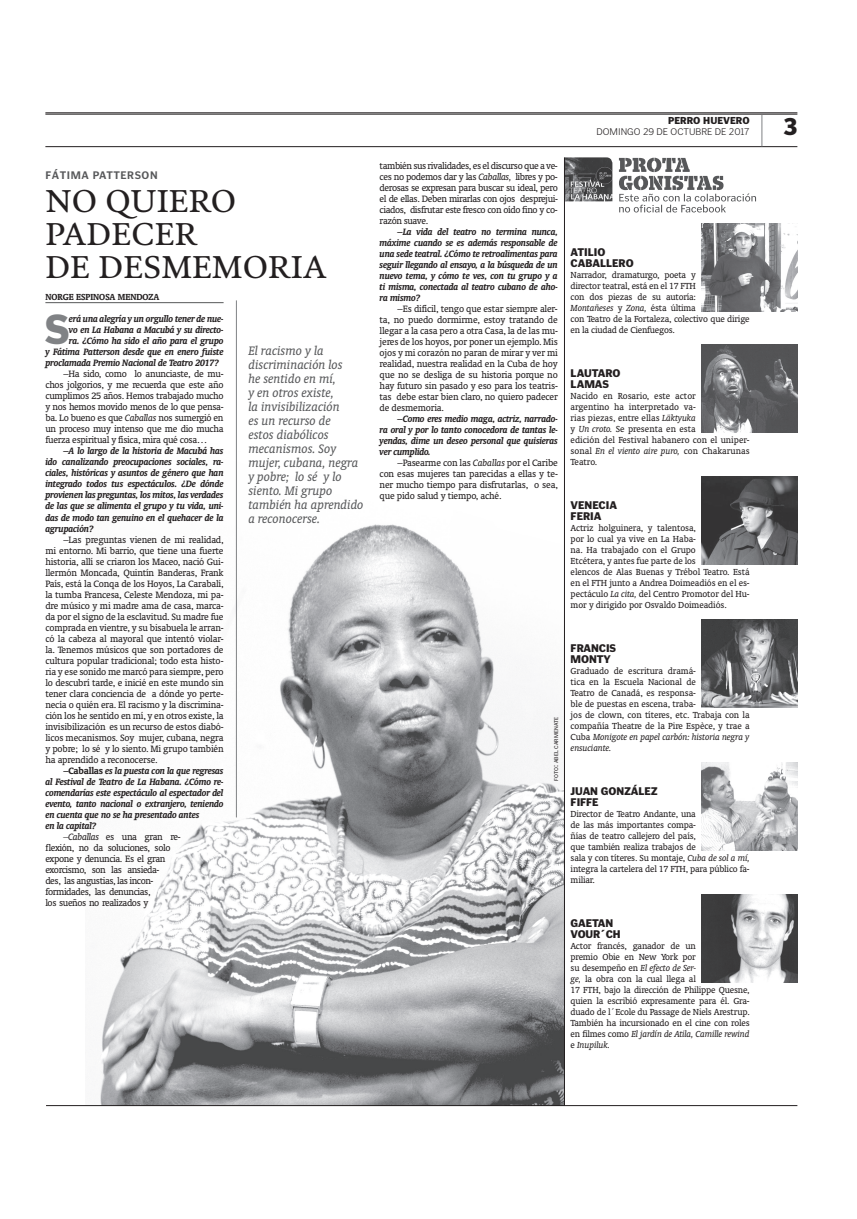
<style>
.page{position:relative;width:857px;height:1219px;background:#fff}
.page>*{position:absolute;margin:0;border:0;box-sizing:border-box;transform-origin:0 0}
.t1{font:900 41.7px "Poynter Gothic Text";color:#808285}
.t2{font:32px/33px "Poynter Text Roman Two";color:#231f20}
.t3{font:900 24px "Poynter Gothic Text";color:#231f20}
.t4{font:italic 14px/14px "Oranda BT";letter-spacing:-.01em;color:#57585a}
.t5{font:900 11px/11px "Poynter Gothic Text";letter-spacing:-.01em;color:#231f20}
.t6{font:700 11px "Poynter Gothic Text";letter-spacing:.05em;color:#57585a}
.t7{font:10.5px/11px "Oranda BT";letter-spacing:-.04em;color:#231f20;text-align:justify}
.t8{font:italic 700 10.5px/11px "Oranda BT";letter-spacing:-.02em;color:#231f20;text-align:justify}
.t9{font:10px/11px "Oranda BT";letter-spacing:-.02em;color:#231f20}
.t10{font:10px/11px "Oranda BT";color:#231f20}
.t11{font:300 10px "Poynter Gothic Text";color:#231f20}
.t12{font:700 10px "Oranda BT";color:#231f20}
.t13{font:900 10px "Poynter Gothic Text";color:#231f20}
.t14{font:5.6px "Poynter Gothic Text";color:#231f20}
.s1{font-style:italic}
.s2{font-style:normal}
.s3{font-size:8px}
</style>
<div class="page">
<hr style="left:45px;top:146px;width:752px;height:1px;background:#231f20">
<hr style="left:45px;top:113px;width:752px;height:1px;background:#231f20">
<hr style="left:45px;top:114px;width:752px;height:1px;background:#231f20">
<hr style="left:761px;top:115px;width:1px;height:31px;background:#808285">
<img style="left:100px;top:443px;width:464px;height:662px">
<hr style="left:45px;top:302px;width:178px;height:1px;background:#57585a">
<svg style="left:618px;top:158px;width:137px;height:54px"></svg>
<img style="left:565px;top:157px;width:47px;height:44px">
<img style="left:701px;top:223px;width:96px;height:88px">
<img style="left:701px;top:344px;width:96px;height:88px">
<img style="left:701px;top:476px;width:96px;height:88px">
<img style="left:701px;top:619px;width:96px;height:88px">
<img style="left:701px;top:762px;width:96px;height:88px">
<img style="left:701px;top:894px;width:96px;height:88px">
<hr style="left:564px;top:157px;width:1px;height:949px;background:#231f20">
<hr style="left:46px;top:1105px;width:751px;height:1px;background:#231f20">
<hr style="left:236px;top:300px;width:1px;height:517px;background:#808285">
<p class="t6" style="left:45px;top:169px;width:114px">FÁTIMA PATTERSON</p>
<h2 class="t2" style="left:45px;top:184px;width:283px">NO QUIERO<br>PADECER<br>DE DESMEMORIA</h2>
<p class="t12" style="left:45px;top:291px;width:115px">NORGE ESPINOSA MENDOZA</p>
<h1 class="t1" style="left:45px;top:306px;width:26px">S</h1>
<p class="t8" style="left:69px;top:313px;width:156px">erá una alegría y un orgullo tener de nue-</p>
<p class="t8" style="left:69px;top:324px;width:156px">vo en La Habana a Macubá y su directo-</p>
<p class="t8" style="left:69px;top:335px;width:156px">ra. ¿Cómo ha sido el año para el grupo</p>
<p class="t8" style="left:45px;top:346px;width:179px">y Fátima Patterson desde que en enero fuiste</p>
<p class="t8" style="left:45px;top:357px;width:175px">proclamada Premio Nacional de Teatro 2017?</p>
<p class="t7" style="left:45px;top:369px;width:180px;text-indent:18px">–Ha sido, como lo anunciaste, de mu&shy;chos jolgorios, y me recuerda que este año cumplimos 25 años. Hemos trabajado mucho y nos hemos movido menos de lo que pensa&shy;ba. Lo bueno es que <span class="s1">Caballas</span> nos sumergió en un proceso muy intenso que me dio mucha fuerza espiritual y física, mira qué cosa…</p>
<p class="t8" style="left:45px;top:445px;width:180px;text-indent:18px">–A lo largo de la historia de Macubá has ido canalizando preocupaciones sociales, ra&shy;ciales, históricas y asuntos de género que han integrado todos tus espectáculos. ¿De dónde provienen las preguntas, los mitos, las verdades de las que se alimenta el grupo y tu vida, uni&shy;das de modo tan genuino en el quehacer de la agrupación?</p>
<p class="t7" style="left:45px;top:534px;width:180px;text-indent:18px">–Las preguntas vienen de mi realidad, mi entorno. Mi barrio, que tiene una fuerte historia, allí se criaron los Maceo, nació Gui&shy;llermón Moncada, Quintín Banderas, Frank País, está la Conqa de los Hoyos, La Carabalí, la tumba Francesa, Celeste Mendoza, mi pa&shy;dre músico y mi madre ama de casa, marca&shy;da por el signo de la esclavitud. Su madre fue comprada en vientre, y su bisabuela le arran&shy;có la cabeza al mayoral que intentó violar&shy;la. Tenemos músicos que son portadores de cultura popular tradicional; todo esta histo&shy;ria y ese sonido me marcó para siempre, pero lo descubrí tarde, e inicié en este mundo sin tener clara conciencia de a dónde yo perte&shy;necía o quién era. El racismo y la discrimina&shy;ción los he sentido en mí, y en otros existe, la invisibilización es un recurso de estos diabó&shy;licos mecanismos. Soy mujer, cubana, negra y pobre; lo sé y lo siento. Mi grupo también ha aprendido a reconocerse.</p>
<p class="t8" style="left:63px;top:765px;width:161px"><span class="s2">–Caballas</span> es la puesta con la que regresas</p>
<p class="t8" style="left:45px;top:776px;width:179px">al Festival de Teatro de La Habana. ¿Cómo re-</p>
<p class="t8" style="left:45px;top:787px;width:179px">comendarías este espectáculo al espectador del</p>
<p class="t8" style="left:45px;top:798px;width:180px">evento, tanto nacional o extranjero, teniendo</p>
<p class="t8" style="left:45px;top:809px;width:155px">en cuenta que no se ha presentado antes</p>
<p class="t8" style="left:45px;top:820px;width:52px">en la capital?</p>
<p class="t7" style="left:63px;top:831px;width:118px"><span class="s1">–Caballas</span> es una gran re-</p>
<p class="t7" style="left:45px;top:842px;width:126px">flexión, no da soluciones, solo</p>
<p class="t7" style="left:45px;top:853px;width:122px">expone y denuncia. Es el gran</p>
<p class="t7" style="left:45px;top:864px;width:115px">exorcismo, son las ansieda-</p>
<p class="t7" style="left:45px;top:875px;width:110px">des, las angustias, las incon-</p>
<p class="t7" style="left:45px;top:886px;width:107px">formidades, las denuncias,</p>
<p class="t7" style="left:45px;top:897px;width:104px">los sueños no realizados y</p>
<h3 class="t4" style="left:248px;top:344px;width:117px">El racismo y la discriminación los<br>he sentido en mí,<br>y en otros existe,<br>la invisibilización<br>es un recurso de<br>estos diabólicos mecanismos. Soy mujer, cubana, negra y pobre; lo sé y lo siento. Mi grupo también ha aprendido a reconocerse.</h3>
<p class="t7" style="left:379px;top:160px;width:180px">también sus rivalidades, es el discurso que a ve&shy;ces no podemos dar y las <span class="s1">Caballas,</span> libres y po&shy;derosas se expresan para buscar su ideal, pero el de ellas. Deben mirarlas con ojos desprejui&shy;ciados, disfrutar este fresco con oído fino y co&shy;razón suave.</p>
<p class="t8" style="left:379px;top:226px;width:180px;text-indent:18px">–La vida del teatro no termina nunca, máxime cuando se es además responsable de una sede teatral. ¿Cómo te retroalimentas para seguir llegando al ensayo, a la búsqueda de un nuevo tema, y cómo te ves, con tu grupo y a ti misma, conectada al teatro cubano de aho&shy;ra mismo?</p>
<p class="t7" style="left:379px;top:303px;width:180px;text-indent:18px">–Es difícil, tengo que estar siempre aler&shy;ta, no puedo dormirme, estoy tratando de llegar a la casa pero a otra Casa, la de las mu&shy;jeres de los hoyos, por poner un ejemplo. Mis ojos y mi corazón no paran de mirar y ver mi realidad, nuestra realidad en la Cuba de hoy que no se desliga de su historia porque no hay futuro sin pasado y eso para los teatris&shy;tas debe estar bien claro, no quiero padecer de desmemoria.</p>
<p class="t8" style="left:379px;top:413px;width:180px;text-indent:18px">–Como eres medio maga, actriz, narrado&shy;ra oral y por lo tanto conocedora de tantas le&shy;yendas, dime un deseo personal que quisieras ver cumplido.</p>
<p class="t7" style="left:379px;top:457px;width:180px;text-indent:18px">–Pasearme con las <span class="s1">Caballas</span> por el Caribe con esas mujeres tan parecidas a ellas y te&shy;ner mucho tiempo para disfrutarlas, o sea, que pido salud y tiempo, aché.</p>
<p class="t14" style="left:553px;top:780px;width:65px;rotate:-90deg">foto<span class="s3">:</span> abel carmenate</p>
<p class="t13" style="left:667px;top:115px;width:83px">PERRO HUEVERO</p>
<p class="t11" style="left:596px;top:127px;width:155px">DOMINGO 29 DE OCTUBRE DE 2017</p>
<h3 class="t3" style="left:782px;top:113px;width:16px">3</h3>
<p class="t5" style="left:570px;top:247px;width:64px">ATILIO<br>CABALLERO</p>
<p class="t9" style="left:570px;top:270px;width:180px">Narrador, dramaturgo, poeta y<br>director teatral, está en el 17 FTH<br>con dos piezas de su autoría:<br><span class="s1">Montañeses</span> y <span class="s1">Zona,</span> ésta última<br>con Teatro de la Fortaleza, colectivo que dirige en la ciudad de Cienfuegos.</p>
<p class="t5" style="left:570px;top:368px;width:51px">LAUTARO<br>LAMAS</p>
<p class="t10" style="left:570px;top:391px;width:180px">Nacido en Rosario, este actor<br>argentino ha interpretado va-<br>rias piezas, entre ellas <span class="s1">Läktyuka<br></span>y <span class="s1">Un croto.</span> Se presenta en esta<br>edición del Festival habanero con el uniper&shy;sonal <span class="s1">En el viento aire puro,</span> con Chakarunas<br>Teatro.</p>
<p class="t5" style="left:570px;top:500px;width:48px">VENECIA<br>FERIA</p>
<p class="t9" style="left:570px;top:523px;width:180px">Actriz holguinera, y talentosa,<br>por lo cual ya vive en La Haba-<br>na. Ha trabajado con el Grupo<br>Etcétera, y antes fue parte de los<br>elencos de Alas Buenas y Trébol Teatro. Está en el FTH junto a Andrea Doimeadiós en el es&shy;pectáculo <span class="s1">La cita,</span> del Centro Promotor del Hu&shy;mor y dirigido por Osvaldo Doimeadiós.</p>
<p class="t5" style="left:570px;top:643px;width:47px">FRANCIS<br>MONTY</p>
<p class="t9" style="left:570px;top:666px;width:180px">Graduado de escritura dramá-<br>tica en la Escuela Nacional de<br>Teatro de Canadá, es responsa-<br>ble de puestas en escena, traba-<br>jos de clown, con títeres, etc. Trabaja con la compañía Theatre de la Pire Espèce, y trae a Cuba <span class="s1">Monigote en papel carbón: historia negra y ensuciante.</span></p>
<p class="t5" style="left:570px;top:786px;width:89px">JUAN GONZÁLEZ<br>FIFFE</p>
<p class="t9" style="left:570px;top:809px;width:180px">Director de Teatro Andante, una<br>de las más importantes compa-<br>ñías de teatro callejero del país,<br>que también realiza trabajos de<br>sala y con títeres. Su montaje, <span class="s1">Cuba de sol a mí, </span>integra la cartelera del 17 FTH, para público fa&shy;miliar.</p>
<p class="t5" style="left:570px;top:918px;width:51px">GAETAN<br>VOUR´CH</p>
<p class="t9" style="left:570px;top:941px;width:180px">Actor francés, ganador de un<br>premio Obie en New York por<br>su desempeño en <span class="s1">El efecto de Ser-<br>ge,</span> la obra con la cual llega al<br>17 FTH, bajo la dirección de Philippe Quesne, quien la escribió expresamente para él. Gra&shy;duado de l´Ecole du Passage de Niels Arestrup.<br>También ha incursionado en el cine con roles en filmes como <span class="s1">El jardín de Atila, Camille rewind </span>e <span class="s1">Inupiluk.</span></p>
</div>
